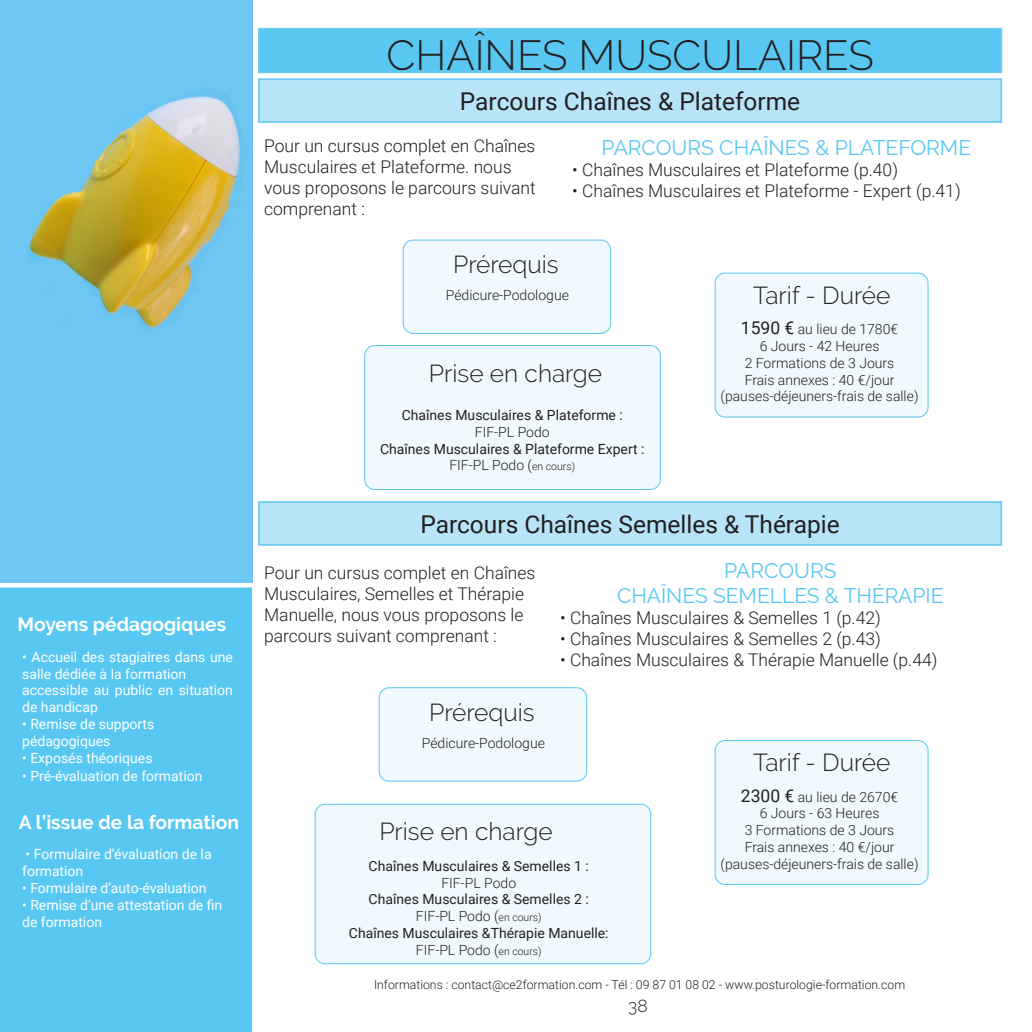
<style>
.page{position:relative;width:1032px;height:1032px;background:#fff}
.page>*{position:absolute;margin:0;border:0;box-sizing:border-box;transform-origin:0 0}
.t1{font:300 42px "Raleway";color:#231f20}
.t2{font:300 24.5px "Raleway";color:#231f20}
.t3{font:24.5px "Roboto";color:#231f20}
.t4{font:21px "Raleway";color:#58c8f2}
.t5{font:700 19.25px "Raleway";color:#fff}
.t6{font:300 17.5px/21px "Roboto";color:#231f20}
.t7{font:300 17.5px "Raleway";color:#231f20}
.t8{font:300 14px "Roboto";color:#231f20}
.t9{font:14px/16.8px "Roboto";color:#fff}
.t10{font:14px "Roboto";color:#231f20}
.t11{font:300 12.25px "Roboto";color:#231f20}
.s1{font-weight:400;font-size:17.5px}
.s2{font-size:10.5px}
</style>
<div class="page">
<img style="left:0;top:0;width:252px;height:582px">
<div style="left:0;top:587px;width:252px;height:445px;background:#58c8f2"></div>
<div style="left:259px;top:29px;width:742px;height:43px;background:#58c8f2"></div>
<div style="left:258px;top:28px;width:744px;height:45px;border:2px solid #72c9f2"></div>
<div style="left:365px;top:345px;width:295px;height:144px;background:#f0f9fd;border-radius:10px"></div>
<div style="left:364px;top:345px;width:297px;height:145px;border:1px solid #58c8f2;border-radius:10px"></div>
<div style="left:403px;top:240px;width:208px;height:93px;background:#f0f9fd;border-radius:10px"></div>
<div style="left:403px;top:240px;width:208px;height:94px;border:1px solid #58c8f2;border-radius:10px"></div>
<div style="left:715px;top:273px;width:213px;height:144px;background:#f0f9fd;border-radius:10px"></div>
<div style="left:715px;top:273px;width:213px;height:144px;border:1px solid #58c8f2;border-radius:10px"></div>
<div style="left:259px;top:79px;width:742px;height:43px;background:#b8e4f8"></div>
<div style="left:258px;top:78px;width:744px;height:45px;border:2px solid #72c9f2"></div>
<div style="left:315px;top:804px;width:336px;height:160px;background:#f0f9fd;border-radius:10px"></div>
<div style="left:315px;top:804px;width:336px;height:160px;border:1px solid #58c8f2;border-radius:10px"></div>
<div style="left:379px;top:688px;width:208px;height:93px;background:#f0f9fd;border-radius:10px"></div>
<div style="left:379px;top:687px;width:208px;height:94px;border:1px solid #58c8f2;border-radius:10px"></div>
<div style="left:715px;top:740px;width:213px;height:144px;background:#f0f9fd;border-radius:10px"></div>
<div style="left:715px;top:740px;width:213px;height:145px;border:1px solid #58c8f2;border-radius:10px"></div>
<div style="left:259px;top:502px;width:742px;height:43px;background:#b8e4f8"></div>
<div style="left:258px;top:501px;width:744px;height:45px;border:2px solid #72c9f2"></div>
<p class="t5" style="left:18px;top:613px;width:210px">Moyens pédagogiques</p>
<p class="t9" style="left:22px;top:648px;width:212px">• Accueil des stagiaires dans une salle dédiée à la formation</p>
<p class="t9" style="left:22px;top:681px;width:212px">accessible au public en situation de handicap</p>
<p class="t9" style="left:22px;top:715px;width:134px">• Remise de supports</p>
<p class="t9" style="left:22px;top:732px;width:90px">pédagogiques</p>
<p class="t9" style="left:22px;top:748px;width:132px">• Exposés théoriques</p>
<p class="t9" style="left:22px;top:767px;width:182px">• Pré-évaluation de formation</p>
<p class="t5" style="left:19px;top:811px;width:222px">A l’issue de la formation</p>
<p class="t9" style="left:22px;top:845px;width:191px">• Formulaire d’évaluation de la formation</p>
<p class="t9" style="left:22px;top:879px;width:186px">• Formulaire d’auto-évaluation</p>
<p class="t9" style="left:22px;top:896px;width:202px">• Remise d’une attestation de fin de formation</p>
<p class="t1" style="left:386px;top:31px;width:489px">CHAÎNES MUSCULAIRES</p>
<p class="t3" style="left:460px;top:84px;width:342px">Parcours Chaînes &amp; Plateforme</p>
<p class="t6" style="left:264px;top:134px;width:273px">Pour un cursus complet en Chaînes<br>Musculaires et Plateforme. nous vous proposons le parcours suivant comprenant :</p>
<p class="t4" style="left:601px;top:136px;width:371px">PARCOURS CHAÎNES &amp; PLATEFORME</p>
<p class="t6" style="left:572px;top:159px;width:327px">• Chaînes Musculaires et Plateforme (p.40)</p>
<p class="t6" style="left:572px;top:180px;width:390px">• Chaînes Musculaires et Plateforme - Expert (p.41)</p>
<p class="t2" style="left:453px;top:250px;width:107px">Prérequis</p>
<p class="t8" style="left:446px;top:286px;width:125px">Pédicure-Podologue</p>
<p class="t2" style="left:753px;top:281px;width:139px">Tarif - Durée</p>
<p class="t8" style="left:741px;top:319px;width:159px"><span class="s1">1590 €</span> au lieu de 1780€</p>
<p class="t8" style="left:760px;top:336px;width:121px">6 Jours - 42 Heures</p>
<p class="t8" style="left:745px;top:353px;width:151px">2 Formations de 3 Jours</p>
<p class="t8" style="left:745px;top:370px;width:151px">Frais annexes : 40 €/jour</p>
<p class="t8" style="left:720px;top:387px;width:199px">(pauses-déjeuners-frais de salle)</p>
<p class="t2" style="left:429px;top:359px;width:175px">Prise en charge</p>
<p class="t10" style="left:402px;top:405px;width:223px">Chaînes Musculaires &amp; Plateforme :</p>
<p class="t8" style="left:475px;top:422px;width:76px">FIF-PL Podo</p>
<p class="t10" style="left:380px;top:439px;width:266px">Chaînes Musculaires &amp; Plateforme Expert :</p>
<p class="t8" style="left:449px;top:456px;width:127px">FIF-PL Podo (<span class="s2">en cours)</span></p>
<p class="t3" style="left:420px;top:507px;width:421px">Parcours Chaînes Semelles &amp; Thérapie</p>
<p class="t6" style="left:264px;top:561px;width:273px">Pour un cursus complet en Chaînes Musculaires, Semelles et Thérapie Manuelle, nous vous proposons le parcours suivant comprenant :</p>
<p class="t4" style="left:724px;top:558px;width:114px">PARCOURS</p>
<p class="t4" style="left:617px;top:584px;width:328px">CHAÎNES SEMELLES &amp; THÉRAPIE</p>
<p class="t6" style="left:560px;top:607px;width:322px">• Chaînes Musculaires &amp; Semelles 1 (p.42)</p>
<p class="t6" style="left:560px;top:628px;width:322px">• Chaînes Musculaires &amp; Semelles 2 (p.43)</p>
<p class="t6" style="left:560px;top:649px;width:379px">• Chaînes Musculaires &amp; Thérapie Manuelle (p.44)</p>
<p class="t2" style="left:429px;top:698px;width:107px">Prérequis</p>
<p class="t8" style="left:422px;top:733px;width:125px">Pédicure-Podologue</p>
<p class="t2" style="left:379px;top:817px;width:175px">Prise en charge</p>
<p class="t10" style="left:369px;top:856px;width:222px">Chaînes Musculaires &amp; Semelles 1 :</p>
<p class="t8" style="left:441px;top:873px;width:76px">FIF-PL Podo</p>
<p class="t10" style="left:369px;top:889px;width:222px">Chaînes Musculaires &amp; Semelles 2 :</p>
<p class="t8" style="left:416px;top:906px;width:127px">FIF-PL Podo (<span class="s2">en cours)</span></p>
<p class="t10" style="left:349px;top:923px;width:261px">Chaînes Musculaires &amp;Thérapie Manuelle:</p>
<p class="t8" style="left:416px;top:940px;width:127px">FIF-PL Podo (<span class="s2">en cours)</span></p>
<p class="t2" style="left:753px;top:748px;width:139px">Tarif - Durée</p>
<p class="t8" style="left:741px;top:787px;width:159px"><span class="s1">2300 €</span> au lieu de 2670€</p>
<p class="t8" style="left:760px;top:804px;width:121px">6 Jours - 63 Heures</p>
<p class="t8" style="left:745px;top:820px;width:151px">3 Formations de 3 Jours</p>
<p class="t8" style="left:745px;top:837px;width:151px">Frais annexes : 40 €/jour</p>
<p class="t8" style="left:720px;top:854px;width:199px">(pauses-déjeuners-frais de salle)</p>
<p class="t11" style="left:374px;top:976px;width:533px">Informations : contact@ce2formation.com - Tél : 09 87 01 08 02 - www.posturologie-formation.com</p>
<p class="t7" style="left:628px;top:995px;width:21px">38</p>
</div>
